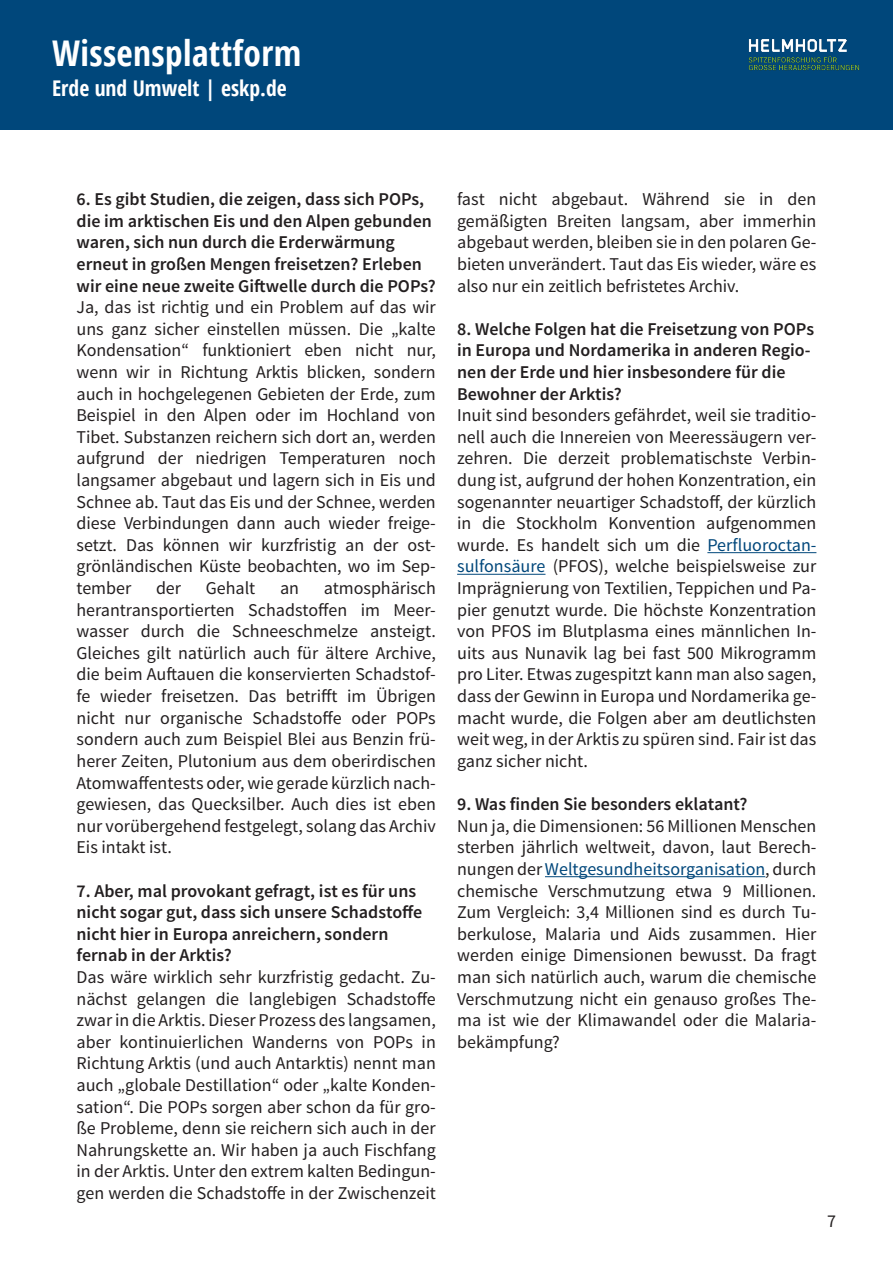
<style>
.page{position:relative;width:893px;height:1263px;background:#fff}
.page>*{position:absolute;margin:0;border:0;box-sizing:border-box;transform-origin:0 0}
.t1{font:700 condensed 35.4px "Open Sans";letter-spacing:.01em;color:#fff}
.t2{font:700 condensed 21.6px "Open Sans";color:#fff}
.fließ{font:18px/21.6px "Source Sans Pro";color:#231f20;text-align:justify}
.Frage{font:600 18px/21.6px "Source Sans Pro";color:#231f20}
.s1{color:#00477b}
</style>
<div class="page">
<div style="left:0;top:0;width:893px;height:130px;background:#00477b"></div>
<img style="left:748px;top:39px;width:112px;height:32px">
<hr style="left:707px;top:552px;width:109px;height:1px;background:#00477b">
<hr style="left:457px;top:574px;width:88px;height:1px;background:#00477b">
<hr style="left:545px;top:876px;width:220px;height:1px;background:#00477b">
<h1 class="t1" style="left:52px;top:29px;width:251px">Wissensplattform</h1>
<p class="t2" style="left:52px;top:73px;width:236px">Erde und Umwelt | eskp.de</p>
<p class="Frage" style="left:77px;top:189px;width:361px">6. Es gibt Studien, die zeigen, dass sich POPs, die im arktischen Eis und den Alpen gebunden waren, sich nun durch die Erderwärmung erneut in großen Mengen freisetzen? Erleben wir eine neue zweite Giftwelle durch die POPs?</p>
<p class="fließ" style="left:77px;top:297px;width:361px">Ja, das ist richtig und ein Problem auf das wir uns ganz sicher einstellen müssen. Die „kalte Kondensation“ funktioniert eben nicht nur, wenn wir in Richtung Arktis blicken, sondern auch in hochgelegenen Gebieten der Erde, zum Beispiel in den Alpen oder im Hochland von Tibet. Substanzen reichern sich dort an, werden aufgrund der niedrigen Temperaturen noch langsamer abgebaut und lagern sich in Eis und Schnee ab. Taut das Eis und der Schnee, werden diese Verbindungen dann auch wieder freige&shy;setzt. Das können wir kurzfristig an der ost&shy;grönländischen Küste beobachten, wo im Sep&shy;tember</p>
<p class="fließ" style="left:77px;top:578px;width:361px;text-indent:247px">atmosphärisch herantransportierten Schadstoffen im Meer&shy;wasser durch die Schneeschmelze ansteigt.<br>Gleiches gilt natürlich auch für ältere Archive, die beim Auftauen die konservierten Schadstof&shy;fe wieder freisetzen. Das betrifft im Übrigen nicht nur organische Schadstoffe oder POPs sondern auch zum Beispiel Blei aus Benzin frü&shy;herer Zeiten, Plutonium aus dem oberirdischen Atomwaffentests oder, wie gerade kürzlich nach&shy;gewiesen, das Quecksilber. Auch dies ist eben nur vorübergehend festgelegt, solang das Archiv Eis intakt ist.</p>
<p class="Frage" style="left:77px;top:880px;width:347px">7. Aber, mal provokant gefragt, ist es für uns nicht sogar gut, dass sich unsere Schadstoffe nicht hier in Europa anreichern, sondern fernab in der Arktis?</p>
<p class="fließ" style="left:77px;top:966px;width:361px">Das wäre wirklich sehr kurzfristig gedacht. Zu&shy;nächst gelangen die langlebigen Schadstoffe zwar in die Arktis. Dieser Prozess des langsamen, aber kontinuierlichen Wanderns von POPs in Richtung Arktis (und auch Antarktis) nennt man auch „globale Destillation“ oder „kalte Konden&shy;sation“. Die POPs sorgen aber schon da für gro&shy;ße Probleme, denn sie reichern sich auch in der Nahrungskette an. Wir haben ja auch Fischfang in der Arktis. Unter den extrem kalten Bedingun&shy;gen werden die Schadstoffe in der Zwischenzeit</p>
<p class="fließ" style="left:156px;top:578px;width:27px">der</p>
<p class="fließ" style="left:206px;top:578px;width:51px">Gehalt</p>
<p class="fließ" style="left:280px;top:578px;width:21px">an</p>
<p class="fließ" style="left:457px;top:189px;width:361px">fast nicht abgebaut. Während sie in den gemäßigten Breiten langsam, aber immerhin abgebaut werden, bleiben sie in den polaren Ge&shy;bieten unverändert. Taut das Eis wieder, wäre es also nur ein zeitlich befristetes Archiv.</p>
<p class="Frage" style="left:457px;top:319px;width:358px">8. Welche Folgen hat die Freisetzung von POPs in Europa und Nordamerika in anderen Regio&shy;nen der Erde und hier insbesondere für die Bewohner der Arktis?</p>
<p class="fließ" style="left:457px;top:405px;width:361px">Inuit sind besonders gefährdet, weil sie traditio&shy;nell auch die Innereien von Meeressäugern ver&shy;zehren. Die derzeit problematischste Verbin&shy;dung ist, aufgrund der hohen Konzentration, ein sogenannter neuartiger Schadstoff, der kürzlich in die Stockholm Konvention aufgenommen wurde. Es handelt sich um die <span class="s1">Perfluoroctan&shy;sulfonsäure</span> (PFOS), welche beispielsweise zur Imprägnierung von Textilien, Teppichen und Pa&shy;pier genutzt wurde. Die höchste Konzentration von PFOS im Blutplasma eines männlichen In&shy;uits aus Nunavik lag bei fast 500 Mikrogramm pro Liter. Etwas zugespitzt kann man also sagen, dass der Gewinn in Europa und Nordamerika ge&shy;macht wurde, die Folgen aber am deutlichsten weit weg, in der Arktis zu spüren sind. Fair ist das ganz sicher nicht.</p>
<p class="Frage" style="left:457px;top:794px;width:292px">9. Was finden Sie besonders eklatant?</p>
<p class="fließ" style="left:457px;top:815px;width:361px">Nun ja, die Dimensionen: 56 Millionen Menschen sterben jährlich weltweit, davon, laut Berech&shy;nungen der <span class="s1">Weltgesundheitsorganisation</span>, durch chemische Verschmutzung etwa 9 Millionen.<br>Zum Vergleich: 3,4 Millionen sind es durch Tu&shy;berkulose, Malaria und Aids zusammen. Hier werden einige Dimensionen bewusst. Da fragt man sich natürlich auch, warum die chemische Verschmutzung nicht ein genauso großes The&shy;ma ist wie der Klimawandel oder die Malaria&shy;bekämpfung?</p>
<p class="fließ" style="left:827px;top:1210px;width:10px">7</p>
</div>
